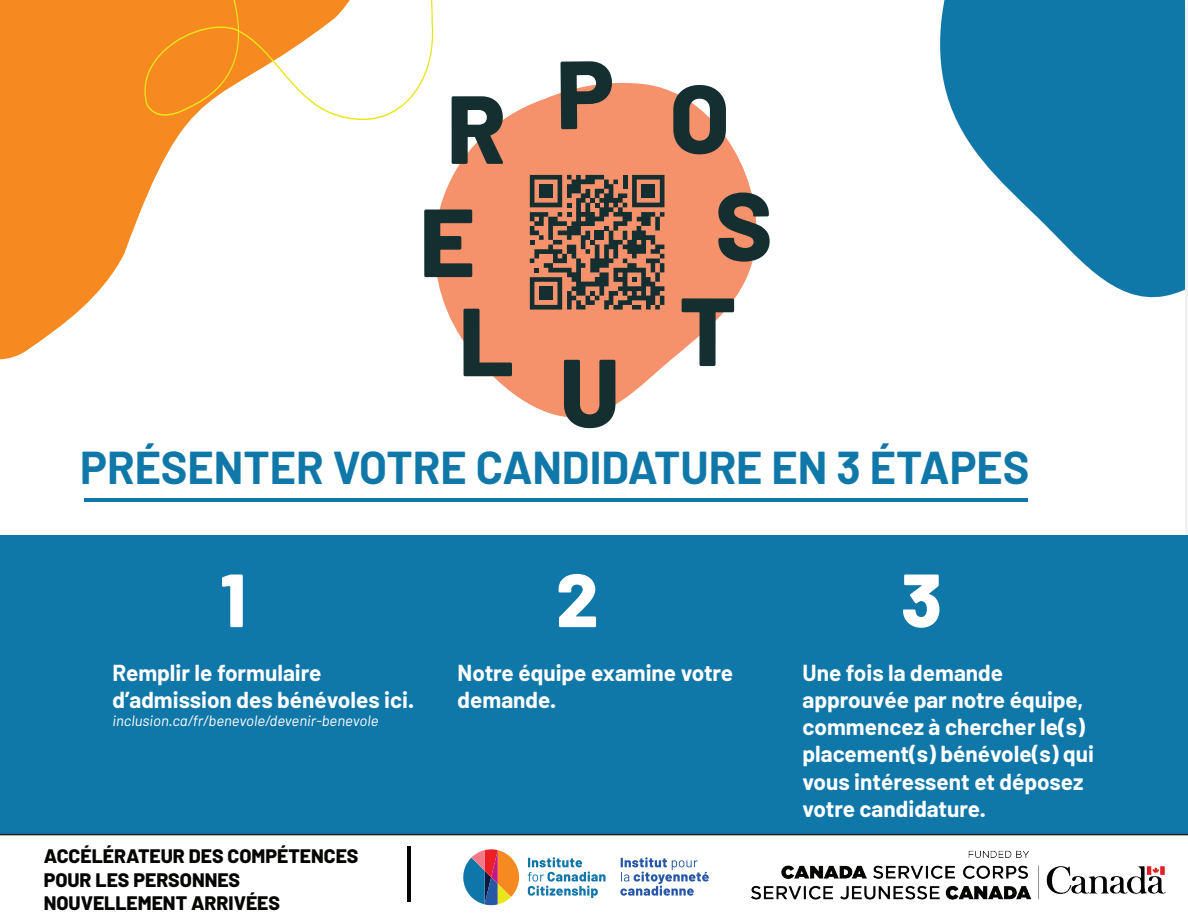
<style>
.page{position:relative;width:1188px;height:918px;background:#fff}
.page>*{position:absolute;margin:0;border:0;box-sizing:border-box;transform-origin:0 0}
.t1{font:800 96.6px/113.2px "Barlow";color:#152f31}
.t2{font:800 75.15px "Barlow";color:#fff}
.t3{font:700 45px "Barlow";color:#1077a9}
.t4{font:700 22.5px/27px "Barlow";color:#fff}
.t5{font:800 19.5px/23.4px "Barlow";color:#040503}
.t6{font:italic 15px "Barlow";color:#fff}
</style>
<div class="page">
<svg style="left:1px;top:0;width:186px;height:360px;fill:#f68a20"></svg>
<svg style="left:118px;top:0;width:316px;height:124px"></svg>
<svg style="left:940px;top:0;width:245px;height:298px;fill:#1077a9"></svg>
<svg style="left:430px;top:80px;width:323px;height:338px;fill:#f6926b"></svg>
<svg style="left:530px;top:175px;width:134px;height:135px"></svg>
<div style="left:641px;top:184px;width:14px;height:14px;background:#152f31"></div>
<div style="left:539px;top:184px;width:14px;height:14px;background:#152f31"></div>
<div style="left:539px;top:286px;width:14px;height:14px;background:#152f31"></div>
<div style="left:1px;top:535px;width:1187px;height:300px;background:#1077a9"></div>
<hr style="left:84px;top:499px;width:944px;height:3px;background:#1077a9">
<svg style="left:463px;top:849px;width:56px;height:56px"></svg>
<svg style="left:528px;top:857px;width:78px;height:41px"></svg>
<svg style="left:620px;top:857px;width:89px;height:39px"></svg>
<img style="left:733px;top:833px;width:444px;height:67px">
<hr style="left:407px;top:846px;width:4px;height:56px;background:#040503">
<hr style="left:0;top:834px;width:1188px;height:1px;background:#211d1e">
<svg style="left:561px;top:80px;width:51px;height:49px"></svg>
<div style="left:718px;top:192px;width:39px;height:70px;background:#f6926b"></div>
<h1 class="t1" style="left:420px;top:73px;width:88px">R<br>E</h1>
<h1 class="t1" style="left:459px;top:285px;width:57px">L</h1>
<h1 class="t1" style="left:560px;top:336px;width:62px">U</h1>
<h1 class="t1" style="left:670px;top:62px;width:61px">O</h1>
<h1 class="t1" style="left:679px;top:275px;width:59px">T</h1>
<h3 class="t3" style="left:80px;top:440px;width:951px">PRÉSENTER VOTRE CANDIDATURE EN 3 ÉTAPES</h3>
<h2 class="t2" style="left:221px;top:553px;width:27px">1</h2>
<h2 class="t2" style="left:556px;top:553px;width:44px">2</h2>
<h2 class="t2" style="left:901px;top:553px;width:43px">3</h2>
<p class="t4" style="left:112px;top:659px;width:303px">Remplir le formulaire d’admission des bénévoles ici.</p>
<p class="t6" style="left:112px;top:712px;width:268px">inclusion.ca/fr/benevole/devenir-benevole</p>
<p class="t5" style="left:44px;top:844px;width:316px">ACCÉLÉRATEUR DES COMPÉTENCES<br>POUR LES PERSONNES<br>NOUVELLEMENT ARRIVÉES</p>
<p class="t4" style="left:458px;top:659px;width:277px">Notre équipe examine votre demande.</p>
<p class="t4" style="left:803px;top:659px;width:293px">Une fois la demande approuvée par notre équipe, commencez à chercher le(s) placement(s) bénévole(s) qui vous intéressent et déposez votre candidature.</p>
</div>
